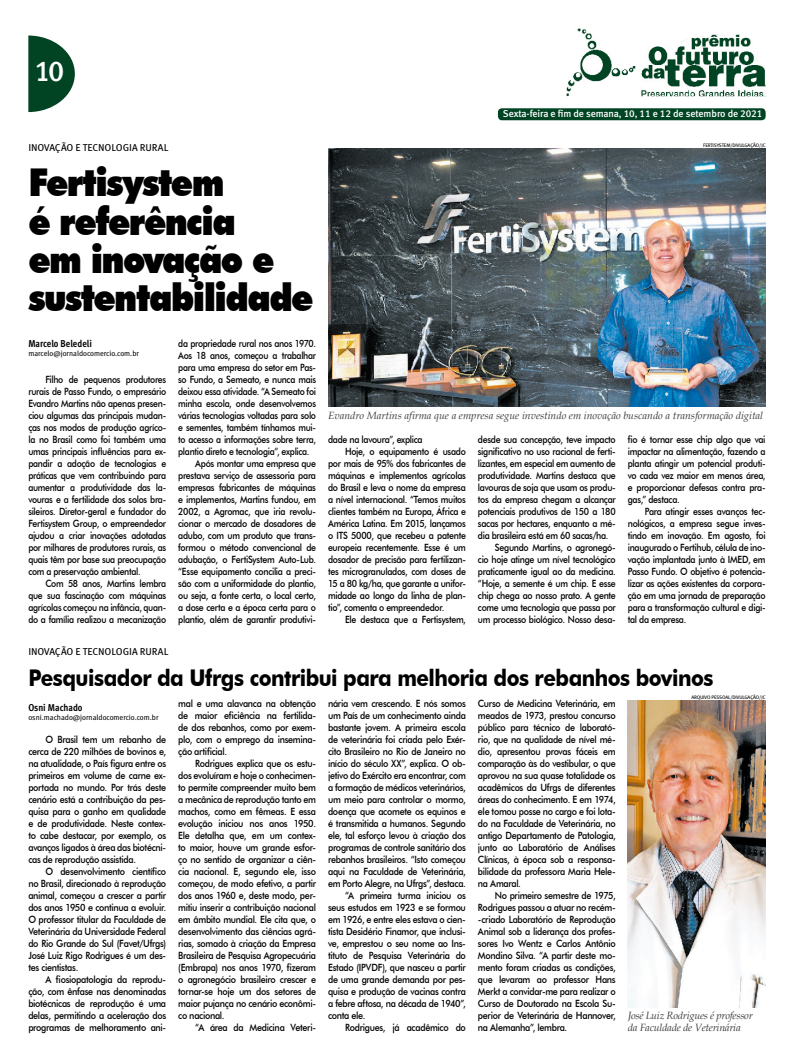
<style>
.page{position:relative;width:794px;height:1063px;background:#fff}
.page>*{position:absolute;margin:0;border:0;box-sizing:border-box;transform-origin:0 0}
.Abre{font:900 38.3px/38.3px "Futura BT";letter-spacing:-.045em;color:#000;scale:.9 1}
.t1{font:28.9px "Meta Medium LF";color:#fff}
.Matéria_3_2{font:700 23px "Futura BT";letter-spacing:-.025em;color:#000;scale:.9 1}
.Legenda{font:italic 10.5px "Book Antiqua";color:#3c3c3b}
.Legenda-2{font:italic 10.5px/12px "Book Antiqua";letter-spacing:-.02em;color:#3c3c3b}
.TEXTO{font:500 10px/12px "Futura BT";letter-spacing:-.035em;color:#000;text-align:justify;scale:.9 1}
.TEXTO-2{font:500 10px/12px "Futura BT";letter-spacing:-.035em;color:#000;text-align:justify;scale:.88 1}
.TEXTO-3{font:500 10px/12px "Futura BT";letter-spacing:-.035em;color:#000;text-align:justify;scale:.87 1}
.t2{font:10px "Meta Medium LF";letter-spacing:-.01em;color:#fff}
.CARTOLA{font:10px "Meta Book LF Caps";letter-spacing:-.01em;color:#000}
.Assinatura{font:10px "Meta Cond Bold LF";color:#000}
.E-mail{font:7.7px "Meta Cond Book LF";color:#000;scale:1.11 1}
.Crédito{font:5px "Meta Book Caps";letter-spacing:-.025em;color:#000}
</style>
<div class="page">
<svg style="left:28px;top:36px;width:47px;height:76px"></svg>
<img style="left:566px;top:28px;width:70px;height:68px">
<img style="left:641px;top:34px;width:124px;height:62px">
<div style="left:498px;top:108px;width:267px;height:12px;background:#004424;border-radius:4px"></div>
<img style="left:328px;top:148px;width:437px;height:259px">
<img style="left:628px;top:700px;width:137px;height:307px">
<p class="t1" style="left:34px;top:55px;width:31px">10</p>
<p class="CARTOLA" style="left:28px;top:142px;width:141px">INOVAÇÃO E TECNOLOGIA RURAL</p>
<p class="Abre" style="left:28px;top:163px;width:318px">Fertisystem<br>é referência<br>em inovação e sustentabilidade</p>
<p class="Assinatura" style="left:28px;top:338px;width:65px">Marcelo Beledeli</p>
<p class="E-mail" style="left:28px;top:349px;width:101px">marcelo@jornaldocomercio.com.br</p>
<p class="TEXTO-3" style="left:28px;top:374px;width:160px;text-indent:17px">Filho de pequenos produtores rurais de Passo Fundo, o empresário Evandro Martins não apenas presen&shy;ciou algumas das principais mudan&shy;ças nos modos de produção agríco&shy;la no Brasil como foi também uma umas principais influências para ex&shy;pandir a adoção de tecnologias e práticas que vem contribuindo para aumentar a produtividade das la&shy;vouras e a fertilidade dos solos bra&shy;sileiros. Diretor-geral e fundador do Fertisystem Group, o empreendedor ajudou a criar inovações adotadas por milhares de produtores rurais, as quais têm por base sua preocupação com a preservação ambiental.</p>
<p class="TEXTO-3" style="left:28px;top:578px;width:160px;text-indent:17px">Com 58 anos, Martins lembra que sua fascinação com máquinas agrícolas começou na infância, quan&shy;do a família realizou a mecanização</p>
<p class="TEXTO-3" style="left:178px;top:338px;width:160px">da propriedade rural nos anos 1970.<br>Aos 18 anos, começou a trabalhar para uma empresa do setor em Pas&shy;so Fundo, a Semeato, e nunca mais deixou essa atividade. “A Semeato foi minha escola, onde desenvolvemos várias tecnologias voltadas para solo e sementes, também tínhamos mui&shy;to acesso a informações sobre terra, plantio direto e tecnologia”, explica.</p>
<p class="TEXTO-2" style="left:178px;top:458px;width:158px;text-indent:17px">Após montar uma empresa que prestava serviço de assessoria para empresas fabricantes de máquinas e implementos, Martins fundou, em 2002, a Agromac, que iria revolu&shy;cionar o mercado de dosadores de adubo, com um produto que trans&shy;formou o método convencional de adubação, o FertiSystem Auto-Lub. “Esse equipamento concilia a preci&shy;são com a uniformidade do plantio, ou seja, a fonte certa, o local certo, a dose certa e a época certa para o plantio, além de garantir produtivi-</p>
<p class="t2" style="left:503px;top:108px;width:261px">Sexta-feira e fim de semana, 10, 11 e 12 de setembro de 2021</p>
<p class="Crédito" style="left:703px;top:142px;width:64px">FERTISYSTEM/DIVULGAÇÃO/JC</p>
<p class="Legenda" style="left:328px;top:408px;width:436px">Evandro Martins afirma que a empresa segue investindo em inovação buscando a transformação digital</p>
<p class="TEXTO-2" style="left:328px;top:434px;width:109px">dade na lavoura”, explica</p>
<p class="TEXTO-2" style="left:328px;top:446px;width:158px;text-indent:17px">Hoje, o equipamento é usado por mais de 95% dos fabricantes de máquinas e implementos agrícolas do Brasil e leva o nome da empresa a nível internacional. “Temos muitos clientes também na Europa, África e América Latina. Em 2015, lançamos o ITS 5000, que recebeu a patente europeia recentemente. Esse é um dosador de precisão para fertilizan&shy;tes microgranulados, com doses de 15 a 80 kg/ha, que garante a unifor&shy;midade ao longo da linha de plan&shy;tio”, comenta o empreendedor.</p>
<p class="TEXTO-2" style="left:345px;top:614px;width:139px">Ele destaca que a Fertisystem,</p>
<p class="TEXTO-2" style="left:478px;top:434px;width:158px">desde sua concepção, teve impacto significativo no uso racional de ferti&shy;lizantes, em especial em aumento de produtividade. Martins destaca que lavouras de soja que usam os produ&shy;tos da empresa chegam a alcançar potenciais produtivos de 150 a 180 sacas por hectares, enquanto a mé&shy;dia brasileira está em 60 sacas/ha.</p>
<p class="TEXTO-2" style="left:478px;top:542px;width:158px;text-indent:17px">Segundo Martins, o agronegó&shy;cio hoje atinge um nível tecnológico praticamente igual ao da medicina. “Hoje, a semente é um chip. E esse chip chega ao nosso prato. A gente come uma tecnologia que passa por um processo biológico. Nosso desa-</p>
<p class="TEXTO-2" style="left:628px;top:434px;width:158px">fio é tornar esse chip algo que vai impactar na alimentação, fazendo a planta atingir um potencial produti&shy;vo cada vez maior em menos área, e proporcionar defesas contra pra&shy;gas,” destaca.</p>
<p class="TEXTO-2" style="left:628px;top:506px;width:158px;text-indent:17px">Para atingir esses avanços tec&shy;nológicos, a empresa segue inves&shy;tindo em inovação. Em agosto, foi inaugurado o Fertihub, célula de ino&shy;vação implantada junto à IMED, em Passo Fundo. O objetivo é potencia&shy;lizar as ações existentes da corpora&shy;ção em uma jornada de preparação para a transformação cultural e digi&shy;tal da empresa.</p>
<p class="CARTOLA" style="left:28px;top:646px;width:141px">INOVAÇÃO E TECNOLOGIA RURAL</p>
<p class="Matéria_3_2" style="left:28px;top:664px;width:762px">Pesquisador da Ufrgs contribui para melhoria dos rebanhos bovinos</p>
<p class="Assinatura" style="left:28px;top:701px;width:56px">Osni Machado</p>
<p class="E-mail" style="left:28px;top:713px;width:119px">osni.machado@jornaldocomercio.com.br</p>
<p class="Crédito" style="left:691px;top:694px;width:76px">ARQUIVO PESSOAL/DIVULGAÇÃO/JC</p>
<p class="TEXTO" style="left:178px;top:698px;width:155px">mal e uma alavanca na obtenção de maior eficiência na fertilida&shy;de dos rebanhos, como por exem&shy;plo, com o emprego da insemina&shy;ção artificial.</p>
<p class="TEXTO" style="left:178px;top:758px;width:155px;text-indent:17px">Rodrigues explica que os estu&shy;dos evoluíram e hoje o conhecimen&shy;to permite compreender muito bem a mecânica de reprodução tanto em machos, como em fêmeas. E essa evolução iniciou nos anos 1950.<br>Ele detalha que, em um contex&shy;to maior, houve um grande esfor&shy;ço no sentido de organizar a ciên&shy;cia nacional. E, segundo ele, isso começou, de modo efetivo, a partir dos anos 1960 e, deste modo, per&shy;mitiu inserir a contribuição nacional em âmbito mundial. Ele cita que, o desenvolvimento das ciências agrá&shy;rias, somado à criação da Empresa Brasileira de Pesquisa Agropecuária (Embrapa) nos anos 1970, fizeram o agronegócio brasileiro crescer e tornar-se hoje um dos setores de maior pujança no cenário econômi&shy;co nacional.</p>
<p class="TEXTO" style="left:195px;top:1022px;width:136px">“A área da Medicina Veteri-</p>
<p class="TEXTO" style="left:328px;top:698px;width:155px">nária vem crescendo. E nós somos um País de um conhecimento ainda bastante jovem. A primeira escola de veterinária foi criada pelo Exér&shy;cito Brasileiro no Rio de Janeiro no início do século XX”, explica. O ob&shy;jetivo do Exército era encontrar, com a formação de médicos veterinários, um meio para controlar o mormo, doença que acomete os equinos e é transmitida a humanos. Segundo ele, tal esforço levou à criação dos programas de controle sanitário dos rebanhos brasileiros. “Isto começou aqui na Faculdade de Veterinária, em Porto Alegre, na Ufrgs”, destaca.</p>
<p class="TEXTO" style="left:328px;top:890px;width:155px;text-indent:17px">“A primeira turma iniciou os seus estudos em 1923 e se formou em 1926, e entre eles estava o cien&shy;tista Desidério Finamor, que inclusi&shy;ve, emprestou o seu nome ao Ins&shy;tituto de Pesquisa Veterinária do Estado (IPVDF), que nasceu a partir de uma grande demanda por pes&shy;quisa e produção de vacinas contra a febre aftosa, na década de 1940”, conta ele.</p>
<p class="TEXTO" style="left:345px;top:1022px;width:136px">Rodrigues, já acadêmico do</p>
<p class="TEXTO" style="left:478px;top:698px;width:155px">Curso de Medicina Veterinária, em meados de 1973, prestou concurso público para técnico de laborató&shy;rio, que na qualidade de nível mé&shy;dio, apresentou provas fáceis em comparação às do vestibular, o que aprovou na sua quase totalidade os acadêmicos da Ufrgs de diferentes áreas do conhecimento. E em 1974, ele tomou posse no cargo e foi lota&shy;do na Faculdade de Veterinária, no antigo Departamento de Patologia, junto ao Laboratório de Análises Clínicas, à época sob a responsa&shy;bilidade da professora Maria Hele&shy;na Amaral.</p>
<p class="TEXTO" style="left:478px;top:890px;width:155px;text-indent:17px">No primeiro semestre de 1975, Rodrigues passou a atuar no recém--criado Laboratório de Reprodução Animal sob a liderança dos profes&shy;sores Ivo Wentz e Carlos Antônio Mondino Silva. “A partir deste mo&shy;mento foram criadas as condições, que levaram ao professor Hans Merkt a convidar-me para realizar o Curso de Doutorado na Escola Su&shy;perior de Veterinária de Hannover, na Alemanha”, lembra.</p>
<p class="TEXTO" style="left:28px;top:734px;width:155px;text-indent:17px">O Brasil tem um rebanho de cerca de 220 milhões de bovinos e, na atualidade, o País figura entre os primeiros em volume de carne ex&shy;portada no mundo. Por trás deste cenário está a contribuição da pes&shy;quisa para o ganho em qualidade e de produtividade. Neste contex&shy;to cabe destacar, por exemplo, os avanços ligados à área das biotécni&shy;cas de reprodução assistida.</p>
<p class="TEXTO" style="left:28px;top:866px;width:155px;text-indent:17px">O desenvolvimento científico no Brasil, direcionado à reprodução animal, começou a crescer a partir dos anos 1950 e continua a evoluir.<br>O professor titular da Faculdade de Veterinária da Universidade Federal do Rio Grande do Sul (Favet/Ufrgs)<br>José Luiz Rigo Rodrigues é um des&shy;tes cientistas.</p>
<p class="TEXTO" style="left:28px;top:974px;width:155px;text-indent:17px">A fiosiopatologia da reprodu&shy;ção, com ênfase nas denominadas biotécnicas de reprodução é uma delas, permitindo a aceleração dos programas de melhoramento ani-</p>
<p class="Legenda-2" style="left:628px;top:1009px;width:126px">José Luiz Rodrigues é professor da Faculdade de Veterinária</p>
</div>
